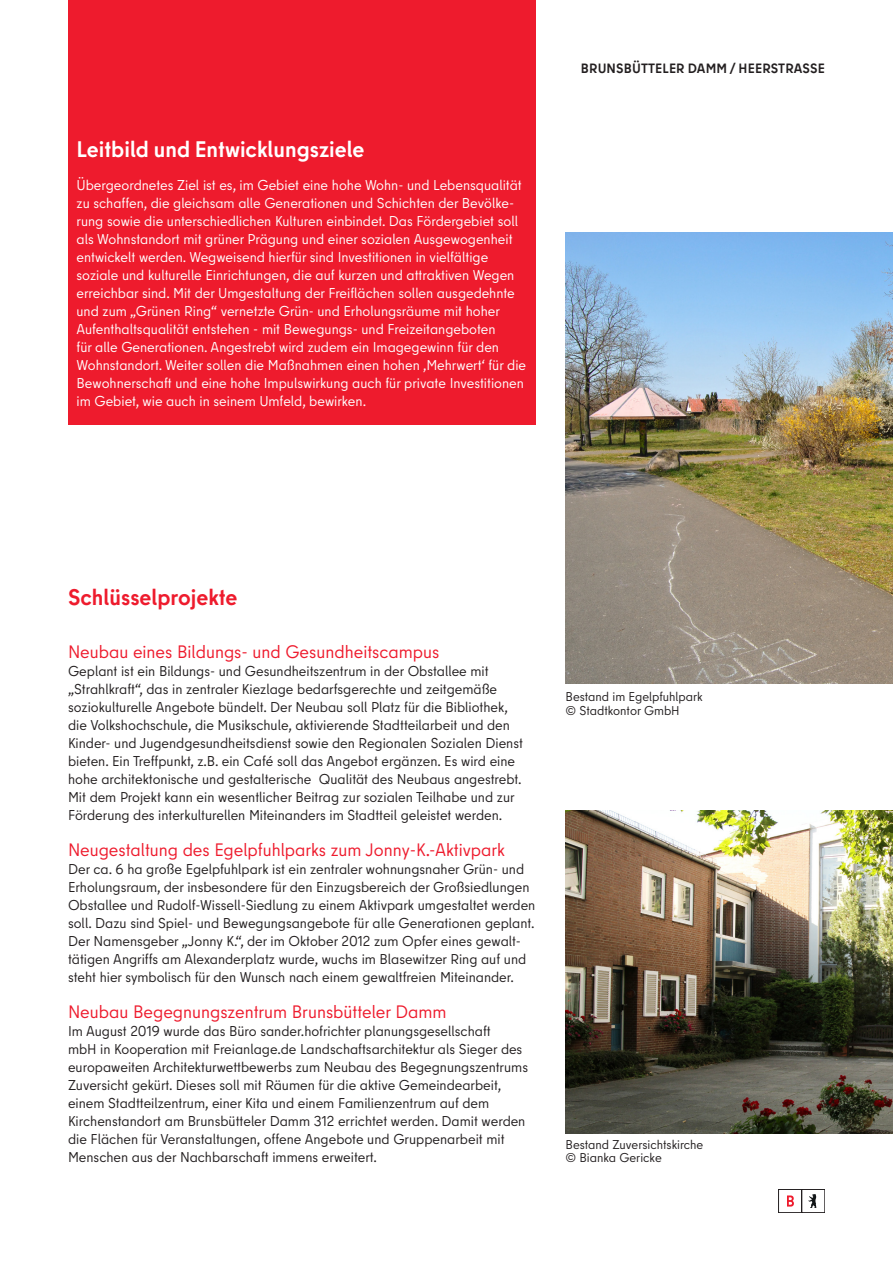
<style>
.page{position:relative;width:893px;height:1263px;background:#fff}
.page>*{position:absolute;margin:0;border:0;box-sizing:border-box;transform-origin:0 0}
.p-Leitbild{font:700 22.5px "Berlin Type";color:#fff}
.p-Charakt-Schluessel{font:700 22.5px "Berlin Type";color:#ee1b2d}
.p-Spalten-ZÜ{font:18px "Berlin Type";color:#ee1b2d}
.p-Spaltentext{font:14.25px/18px "Berlin Type";color:#231f20}
.P-im-Kasten-Leitbild{font:14.25px/18px "Berlin Type";color:#fff}
.t1{font:700 13.5px "Berlin Type";letter-spacing:.01em;color:#231f20}
.p-bildunter-1sp-einz{font:12.75px/13.5px "Berlin Type";color:#231f20}
</style>
<div class="page">
<svg style="left:778px;top:1189px;width:47px;height:23px"></svg>
<div style="left:68px;top:0;width:468px;height:424px;background:#ee1b2d"></div>
<img style="left:566px;top:233px;width:327px;height:450px">
<img style="left:566px;top:810px;width:327px;height:323px">
<p class="p-Leitbild" style="left:77px;top:135px;width:290px">Leitbild und Entwicklungsziele</p>
<p class="P-im-Kasten-Leitbild" style="left:77px;top:176px;width:451px">Übergeordnetes Ziel ist es, im Gebiet eine hohe Wohn- und Lebensqualität zu schaffen, die gleichsam alle Generationen und Schichten der Bevölke&shy;rung sowie die unterschiedlichen Kulturen einbindet. Das Fördergebiet soll als Wohnstandort mit grüner Prägung und einer sozialen Ausgewogenheit entwickelt werden. Wegweisend hierfür sind Investitionen in vielfältige soziale und kulturelle Einrichtungen, die auf kurzen und attraktiven Wegen erreichbar sind. Mit der Umgestaltung der Freiflächen sollen ausgedehnte und zum „Grünen Ring“ vernetzte Grün- und Erholungsräume mit hoher Aufenthaltsqualität entstehen - mit Bewegungs- und Freizeitangeboten<br>für alle Generationen. Angestrebt wird zudem ein Imagegewinn für den Wohnstandort. Weiter sollen die Maßnahmen einen hohen ‚Mehrwert‘ für die Bewohnerschaft und eine hohe Impulswirkung auch für private Investitionen im Gebiet, wie auch in seinem Umfeld, bewirken.</p>
<p class="t1" style="left:581px;top:59px;width:245px">BRUNSBÜTTELER DAMM / HEERSTRASSE</p>
<p class="p-Charakt-Schluessel" style="left:68px;top:583px;width:171px">Schlüsselprojekte</p>
<p class="p-Spalten-ZÜ" style="left:68px;top:641px;width:373px">Neubau eines Bildungs- und Gesundheitscampus</p>
<p class="p-Spaltentext" style="left:68px;top:662px;width:456px">Geplant ist ein Bildungs- und Gesundheitszentrum in der Obstallee mit „Strahlkraft“, das in zentraler Kiezlage bedarfsgerechte und zeitgemäße soziokulturelle Angebote bündelt. Der Neubau soll Platz für die Bibliothek, die Volkshochschule, die Musikschule, aktivierende Stadtteilarbeit und den Kinder- und Jugendgesundheitsdienst sowie den Regionalen Sozialen Dienst bieten. Ein Treffpunkt, z.B. ein Café soll das Angebot ergänzen. Es wird eine hohe architektonische und gestalterische Qualität des Neubaus angestrebt.<br>Mit dem Projekt kann ein wesentlicher Beitrag zur sozialen Teilhabe und zur Förderung des interkulturellen Miteinanders im Stadtteil geleistet werden.</p>
<p class="p-Spalten-ZÜ" style="left:68px;top:839px;width:439px">Neugestaltung des Egelpfuhlparks zum Jonny-K.-Aktivpark</p>
<p class="p-Spaltentext" style="left:68px;top:860px;width:469px">Der ca. 6 ha große Egelpfuhlpark ist ein zentraler wohnungsnaher Grün- und Erholungsraum, der insbesondere für den Einzugsbereich der Großsiedlungen Obstallee und Rudolf-Wissell-Siedlung zu einem Aktivpark umgestaltet werden soll. Dazu sind Spiel- und Bewegungsangebote für alle Generationen geplant.<br>Der Namensgeber „Jonny K.“, der im Oktober 2012 zum Opfer eines gewalt&shy;tätigen Angriffs am Alexanderplatz wurde, wuchs im Blasewitzer Ring auf und steht hier symbolisch für den Wunsch nach einem gewaltfreien Miteinander.</p>
<p class="p-Spalten-ZÜ" style="left:68px;top:1001px;width:380px">Neubau Begegnungszentrum Brunsbütteler Damm</p>
<p class="p-Spaltentext" style="left:68px;top:1022px;width:462px">Im August 2019 wurde das Büro sander.hofrichter planungsgesellschaft<br>mbH in Kooperation mit Freianlage.de Landschaftsarchitektur als Sieger des europaweiten Architekturwettbewerbs zum Neubau des Begegnungszentrums Zuversicht gekürt. Dieses soll mit Räumen für die aktive Gemeindearbeit, einem Stadtteilzentrum, einer Kita und einem Familienzentrum auf dem Kirchenstandort am Brunsbütteler Damm 312 errichtet werden. Damit werden die Flächen für Veranstaltungen, offene Angebote und Gruppenarbeit mit Menschen aus der Nachbarschaft immens erweitert.</p>
<p class="p-bildunter-1sp-einz" style="left:566px;top:690px;width:139px">Bestand im Egelpfuhlpark © Stadtkontor GmbH</p>
<p class="p-bildunter-1sp-einz" style="left:566px;top:1137px;width:139px">Bestand Zuversichtskirche © Bianka Gericke</p>
</div>
